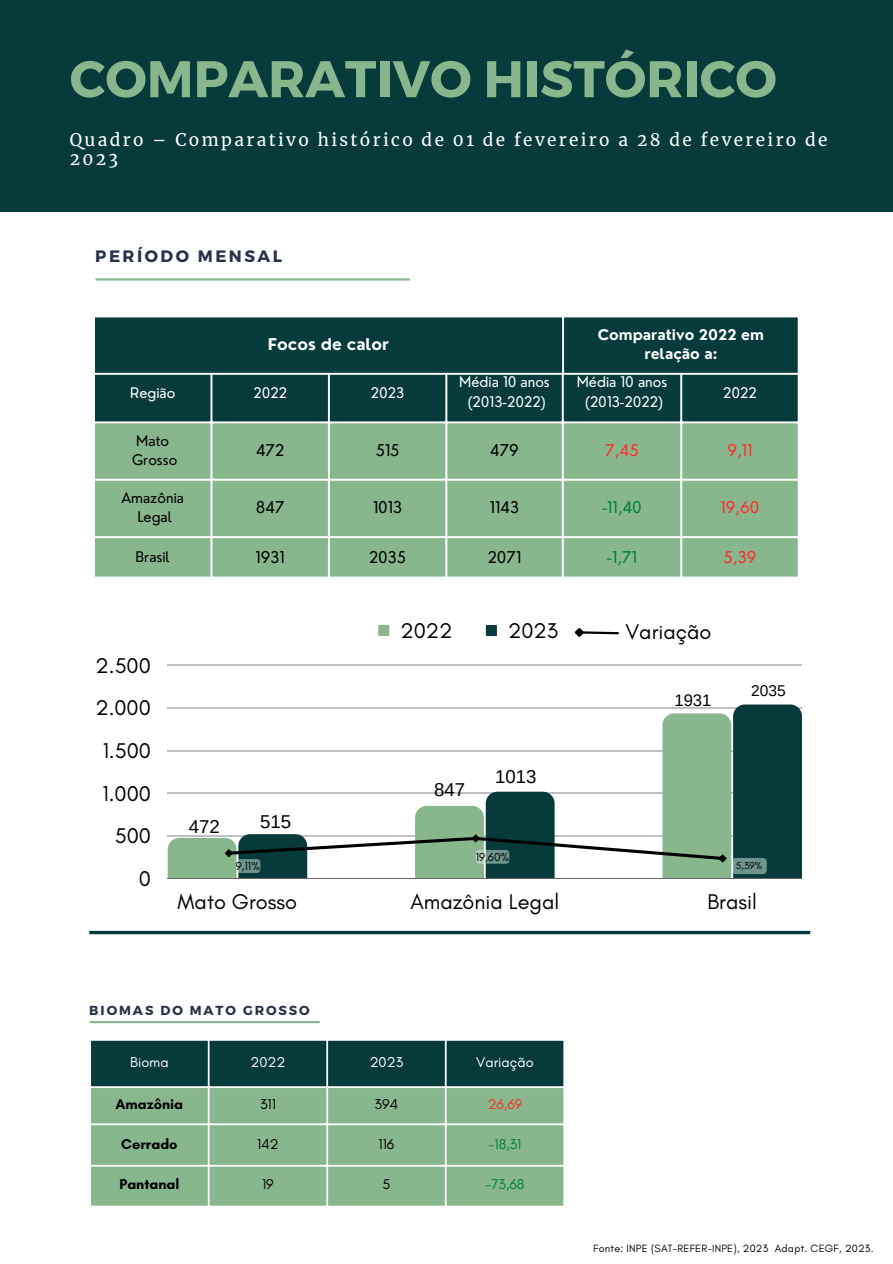
<style>
.page{position:relative;width:893px;height:1264px;background:#fff}
.page>*{position:absolute;margin:0;border:0;box-sizing:border-box;transform-origin:0 0}
.t1{font:700 51.45px "Montserrat";color:#88b68d}
.t2{font:21.75px/42.6px "Glacial Indifference";color:#000;text-align:right}
.t3{font:18.6px "Arimo";color:#000}
.t4{font:17.1px/19px "Merriweather";letter-spacing:.14em;color:#fff}
.t5{font:16.65px "Arimo";color:#000}
.t6{font:700 16.5px "Montserrat";letter-spacing:.15em;color:#27324a}
.t7{font:15.75px "Nourd";color:#000}
.t8{font:15.75px "Nourd";color:#ff2c2c}
.t9{font:700 15.75px "Nourd";color:#fff}
.t10{font:15.75px "Nourd";color:#008037}
.t11{font:15.45px "Arimo";color:#000}
.t12{font:700 14.55px "Glacial Indifference";color:#000}
.t13{font:14.55px "Glacial Indifference";color:#fff}
.t14{font:14.55px "Glacial Indifference";color:#000}
.t15{font:14.55px "Glacial Indifference";color:#008037}
.t16{font:14.55px "Glacial Indifference";color:#ff2c2c}
.t17{font:14.25px/19px "Nourd";color:#fff;text-align:center}
.t18{font:14.25px/19px "Nourd";color:#000}
.t19{font:700 14.25px/19px "Nourd";color:#fff;text-align:center}
.t20{font:700 13.05px "Montserrat";letter-spacing:.15em;color:#27324a}
.t21{font:11.85px "Glacial Indifference";color:#000}
.t22{font:10.8px "Glacial Indifference";letter-spacing:.02em;color:#000}
.t23{font:10.35px "Glacial Indifference";color:#000}
</style>
<div class="page">
<div style="left:95px;top:423px;width:702px;height:153px;background:#88b68d"></div>
<hr style="left:210px;top:365px;width:2px;height:211px;background:#fff">
<hr style="left:328px;top:365px;width:2px;height:211px;background:#fff">
<hr style="left:445px;top:365px;width:2px;height:211px;background:#fff">
<hr style="left:561px;top:365px;width:2px;height:211px;background:#fff">
<hr style="left:680px;top:365px;width:2px;height:211px;background:#fff">
<hr style="left:93px;top:479px;width:706px;height:1px;background:#fff">
<hr style="left:93px;top:536px;width:706px;height:2px;background:#fff">
<div style="left:95px;top:317px;width:703px;height:105px;background:#073a3b"></div>
<hr style="left:562px;top:317px;width:2px;height:56px;background:#fff">
<hr style="left:797px;top:317px;width:2px;height:56px;background:#fff">
<hr style="left:93px;top:373px;width:706px;height:2px;background:#fff">
<div style="left:91px;top:1040px;width:472px;height:46px;background:#073a3b"></div>
<svg style="left:91px;top:1088px;width:472px;height:117px;background:#8db992"></svg>
<hr style="left:208px;top:1040px;width:1px;height:165px;background:#fff">
<hr style="left:326px;top:1040px;width:2px;height:165px;background:#fff">
<hr style="left:445px;top:1040px;width:1px;height:165px;background:#fff">
<hr style="left:89px;top:1123px;width:476px;height:2px;background:#fff">
<hr style="left:89px;top:1164px;width:476px;height:2px;background:#fff">
<div style="left:378px;top:625px;width:11px;height:11px;background:#88b68d"></div>
<div style="left:486px;top:625px;width:11px;height:11px;background:#073a3b"></div>
<hr style="left:168px;top:665px;width:633px;height:1px;background:#000">
<hr style="left:168px;top:878px;width:633px;height:1px;background:#000">
<svg style="left:89px;top:930px;width:721px;height:4px;background:#3c6465"></svg>
<svg style="left:574px;top:628px;width:45px;height:9px"></svg>
<div style="left:0;top:0;width:892px;height:211px;background:#073a3b"></div>
<svg style="left:168px;top:704px;width:633px;height:174px"></svg>
<hr style="left:90px;top:1020px;width:229px;height:3px;background:#88b68d">
<div style="left:236px;top:859px;width:24px;height:14px;background:#d7efe1;border-radius:3px;opacity:.5"></div>
<div style="left:475px;top:850px;width:34px;height:13px;background:#d7efe1;border-radius:3px;opacity:.5"></div>
<div style="left:731px;top:858px;width:35px;height:16px;background:#d7efe1;border-radius:4px;opacity:.5"></div>
<hr style="left:96px;top:278px;width:313px;height:2px;background:#88b68d">
<h1 class="t1" style="left:70px;top:45px;width:708px">COMPARATIVO HISTÓRICO</h1>
<p class="t4" style="left:70px;top:130px;width:759px">Quadro – Comparativo histórico de 01 de fevereiro a 28 de fevereiro de<br>2023</p>
<p class="t6" style="left:95px;top:245px;width:188px">PERÍODO MENSAL</p>
<p class="t9" style="left:268px;top:334px;width:123px">Focos de calor</p>
<p class="t19" style="left:597px;top:325px;width:167px">Comparativo 2022 em relação a:</p>
<p class="t17" style="left:130px;top:383px;width:47px">Região</p>
<p class="t17" style="left:253px;top:383px;width:35px">2022</p>
<p class="t17" style="left:371px;top:383px;width:35px">2023</p>
<p class="t17" style="left:459px;top:372px;width:92px">Média 10 anos (2013-2022)</p>
<p class="t17" style="left:576px;top:372px;width:92px">Média 10 anos (2013-2022)</p>
<p class="t17" style="left:723px;top:383px;width:35px">2022</p>
<p class="t18" style="left:132px;top:431px;width:46px">Mato<br>Grosso</p>
<p class="t7" style="left:256px;top:440px;width:30px">472</p>
<p class="t7" style="left:376px;top:440px;width:25px">515</p>
<p class="t7" style="left:490px;top:440px;width:30px">479</p>
<p class="t8" style="left:605px;top:440px;width:35px">7,45</p>
<p class="t8" style="left:727px;top:440px;width:27px">9,11</p>
<p class="t18" style="left:121px;top:488px;width:64px;text-align:center">Amazônia<br>Legal</p>
<p class="t7" style="left:256px;top:497px;width:30px">847</p>
<p class="t7" style="left:373px;top:497px;width:31px">1013</p>
<p class="t7" style="left:490px;top:497px;width:31px">1143</p>
<p class="t10" style="left:602px;top:497px;width:41px">-11,40</p>
<p class="t8" style="left:720px;top:497px;width:41px">19,60</p>
<p class="t18" style="left:136px;top:547px;width:36px">Brasil</p>
<p class="t7" style="left:255px;top:547px;width:31px">1931</p>
<p class="t7" style="left:369px;top:547px;width:39px">2035</p>
<p class="t7" style="left:487px;top:547px;width:35px">2071</p>
<p class="t10" style="left:607px;top:547px;width:32px">-1,71</p>
<p class="t8" style="left:723px;top:547px;width:34px">5,39</p>
<p class="t2" style="left:95px;top:643px;width:57px">2.500<br>2.000<br>1.500<br>1.000<br>500<br>0</p>
<p class="t3" style="left:189px;top:815px;width:32px">472</p>
<p class="t3" style="left:260px;top:811px;width:32px">515</p>
<p class="t21" style="left:236px;top:858px;width:26px">9,11%</p>
<p class="t2" style="left:400px;top:609px;width:54px">2022</p>
<p class="t2" style="left:508px;top:609px;width:52px">2023</p>
<p class="t3" style="left:434px;top:779px;width:32px">847</p>
<p class="t3" style="left:495px;top:766px;width:43px">1013</p>
<p class="t21" style="left:475px;top:849px;width:35px">19,60%</p>
<p class="t2" style="left:625px;top:609px;width:87px">Variação</p>
<p class="t5" style="left:674px;top:690px;width:39px">1931</p>
<p class="t11" style="left:751px;top:682px;width:36px">2035</p>
<p class="t23" style="left:735px;top:859px;width:28px">5,39%</p>
<p class="t2" style="left:178px;top:880px;width:121px">Mato Grosso</p>
<p class="t2" style="left:410px;top:880px;width:150px">Amazônia Legal</p>
<p class="t2" style="left:707px;top:880px;width:51px">Brasil</p>
<p class="t20" style="left:89px;top:1001px;width:222px">BIOMAS DO MATO GROSSO</p>
<p class="t13" style="left:130px;top:1052px;width:40px">Bioma</p>
<p class="t13" style="left:250px;top:1052px;width:36px">2022</p>
<p class="t13" style="left:369px;top:1052px;width:35px">2023</p>
<p class="t13" style="left:476px;top:1052px;width:59px">Variação</p>
<p class="t12" style="left:116px;top:1095px;width:69px">Amazônia</p>
<p class="t14" style="left:260px;top:1095px;width:17px">311</p>
<p class="t14" style="left:374px;top:1095px;width:25px">394</p>
<p class="t16" style="left:487px;top:1095px;width:36px">26,69</p>
<p class="t12" style="left:121px;top:1134px;width:58px">Cerrado</p>
<p class="t14" style="left:257px;top:1134px;width:23px">142</p>
<p class="t14" style="left:378px;top:1134px;width:17px">116</p>
<p class="t15" style="left:488px;top:1134px;width:34px">-18,31</p>
<p class="t12" style="left:119px;top:1175px;width:61px">Pantanal</p>
<p class="t14" style="left:262px;top:1175px;width:13px">19</p>
<p class="t14" style="left:382px;top:1175px;width:9px">5</p>
<p class="t15" style="left:485px;top:1175px;width:41px">-73,68</p>
<p class="t22" style="left:593px;top:1241px;width:282px">Fonte: INPE (SAT-REFER-INPE), 2023 Adapt. CEGF, 2023.</p>
</div>
